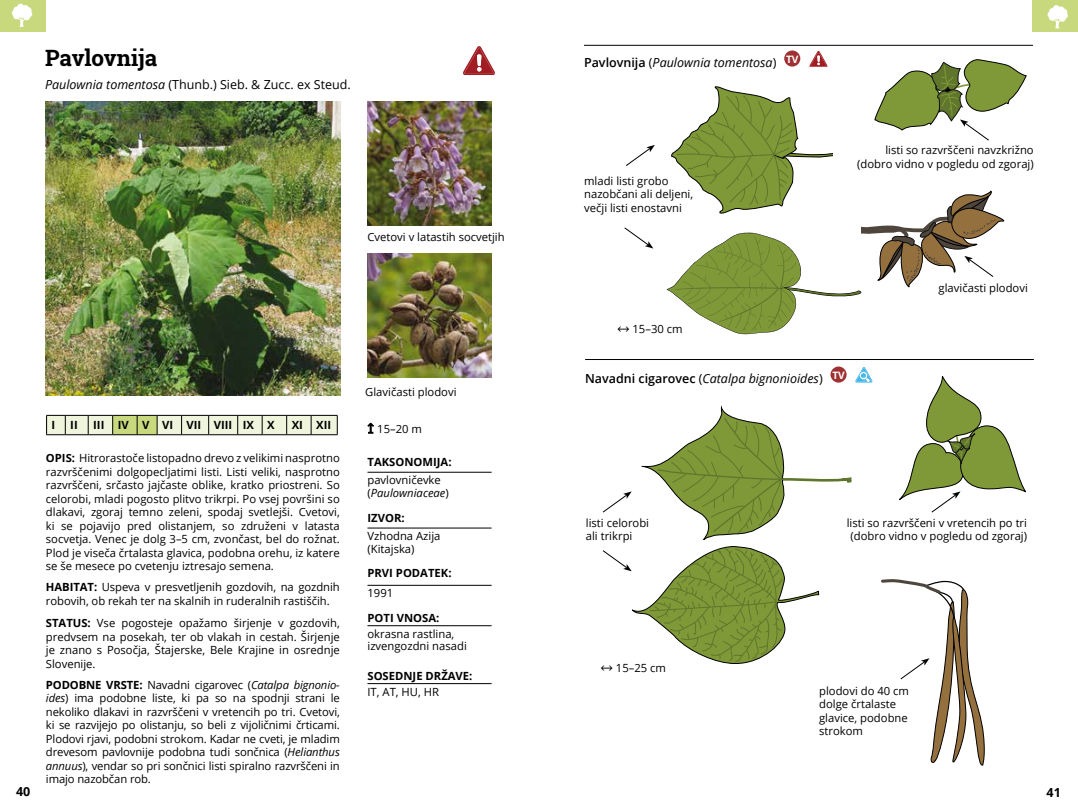
<style>
.page{position:relative;width:1078px;height:808px;background:#fff}
.page>*{position:absolute;margin:0;border:0;box-sizing:border-box;transform-origin:0 0}
.t1{font:700 22.5px "Roboto Slab";color:#000}
.t2{font:italic 12.5px "Open Sans";color:#000}
.t3{font:12.5px "Open Sans";color:#000}
.t4{font:700 12.5px "Open Sans";color:#000}
.t5{font:11.25px/13.5px "Open Sans";color:#000}
.t6{font:700 11.25px "Open Sans";color:#000}
.s1{font-style:italic}
.s2{font-family:"Cambria Math";font-size:13.75px}
.s3{font-weight:600;font-style:normal}
.s4{font-style:normal}
.s5{font-weight:700}
</style>
<div class="page">
<svg style="left:46px;top:415px;width:292px;height:20px;background:#ccd2b4"></svg>
<hr style="left:367px;top:472px;width:124px;height:1px;background:#000">
<hr style="left:367px;top:528px;width:124px;height:1px;background:#000">
<hr style="left:367px;top:585px;width:124px;height:1px;background:#000">
<hr style="left:367px;top:625px;width:124px;height:1px;background:#000">
<hr style="left:367px;top:683px;width:124px;height:1px;background:#000">
<svg style="left:367px;top:423px;width:6px;height:10px"></svg>
<img style="left:367px;top:254px;width:124px;height:124px">
<img style="left:367px;top:102px;width:124px;height:123px">
<img style="left:46px;top:102px;width:294px;height:294px">
<svg style="left:463px;top:46px;width:32px;height:28px"></svg>
<hr style="left:584px;top:45px;width:448px;height:1px;background:#000">
<hr style="left:585px;top:359px;width:448px;height:1px;background:#000">
<div style="left:830px;top:366px;width:16px;height:17px;background:#a03132;border-radius:50%"></div>
<svg style="left:855px;top:367px;width:17px;height:16px"></svg>
<svg style="left:602px;top:491px;width:29px;height:22px"></svg>
<svg style="left:881px;top:579px;width:103px;height:186px"></svg>
<svg style="left:624px;top:227px;width:29px;height:22px"></svg>
<svg style="left:626px;top:145px;width:28px;height:21px"></svg>
<svg style="left:602px;top:546px;width:216px;height:118px"></svg>
<svg style="left:899px;top:376px;width:126px;height:137px"></svg>
<svg style="left:641px;top:406px;width:210px;height:134px"></svg>
<svg style="left:666px;top:51px;width:359px;height:283px"></svg>
<div style="left:1031px;top:0;width:46px;height:32px;background:#c8d97d"></div>
<div style="left:0;top:0;width:46px;height:32px;background:#c8d97d"></div>
<svg style="left:12px;top:4px;width:20px;height:23px"></svg>
<svg style="left:1047px;top:5px;width:20px;height:23px"></svg>
<h1 class="t1" style="left:45px;top:43px;width:114px">Pavlovnija</h1>
<p class="t3" style="left:45px;top:76px;width:307px"><span class="s1">Paulownia tomentosa</span> (Thunb.) Sieb. &amp; Zucc. ex Steud.</p>
<p class="t5" style="left:367px;top:229px;width:139px">Cvetovi v latastih socvetjih</p>
<p class="t6" style="left:52px;top:417px;width:5px">I</p>
<p class="t6" style="left:70px;top:417px;width:9px">II</p>
<p class="t6" style="left:93px;top:417px;width:183px">III IV V VI VII VIII IX X</p>
<p class="t6" style="left:291px;top:417px;width:41px">XI XII</p>
<p class="t5" style="left:365px;top:385px;width:93px">Glavičasti plodovi</p>
<p class="t5" style="left:367px;top:422px;width:56px"><span class="s2">↥</span> 15–20 m</p>
<p class="t2" style="left:584px;top:53px;width:216px"><span class="s3">Pavlovnija</span> <span class="s4">(</span>Paulownia tomentosa<span class="s4">)</span> <sup>TV</sup></p>
<p class="t5" style="left:584px;top:174px;width:111px">mladi listi grobo nazobčani ali deljeni, večji listi enostavni</p>
<p class="t5" style="left:857px;top:143px;width:178px;text-align:right">listi so razvrščeni navzkrižno (dobro vidno v pogledu od zgoraj)</p>
<p class="t5" style="left:617px;top:322px;width:67px"><span class="s2">↔</span> 15–30 cm</p>
<p class="t2" style="left:585px;top:369px;width:261px"><span class="s3">Navadni cigarovec</span> <span class="s4">(</span>Catalpa bignonioides<span class="s4">)</span> <sup>TV</sup></p>
<p class="t5" style="left:938px;top:280px;width:91px">glavičasti plodovi</p>
<p class="t5" style="left:46px;top:451px;width:295px;text-align:justify"><span class="s5">OPIS:</span> Hitrorastoče listopadno drevo z velikimi nasprotno razvrščenimi dolgopecljatimi listi. Listi veliki, nasprotno razvrščeni, srčasto jajčaste oblike, kratko priostreni. So celorobi, mladi pogosto plitvo trikrpi. Po vsej površini so dlakavi, zgoraj temno zeleni, spodaj svetlejši. Cvetovi, ki se pojavijo pred olistanjem, so združeni v latasta socvetja. Venec je dolg 3–5 cm, zvončast, bel do rožnat.<br>Plod je viseča črtalasta glavica, podobna orehu, iz katere se še mesece po cvetenju iztresajo semena.</p>
<p class="t5" style="left:46px;top:580px;width:295px"><span class="s5">HABITAT:</span> Uspeva v presvetljenih gozdovih, na gozdnih robovih, ob rekah ter na skalnih in ruderalnih rastiščih.</p>
<p class="t5" style="left:46px;top:616px;width:295px;text-align:justify"><span class="s5">STATUS:</span> Vse pogosteje opažamo širjenje v gozdovih, predvsem na posekah, ter ob vlakah in cestah. Širjenje je znano s Posočja, Štajerske, Bele Krajine in osrednje Slovenije.</p>
<p class="t5" style="left:46px;top:678px;width:295px;text-align:justify"><span class="s5">PODOBNE VRSTE:</span> Navadni cigarovec (<span class="s1">Catalpa bignonio&shy;ides</span>) ima podobne liste, ki pa so na spodnji strani le nekoliko dlakavi in razvrščeni v vretencih po tri. Cvetovi, ki se razvijejo po olistanju, so beli z vijoličnimi črticami.<br>Plodovi rjavi, podobni strokom. Kadar ne cveti, je mladim drevesom pavlovnije podobna tudi sončnica (<span class="s1">Helianthus annuus</span>), vendar so pri sončnici listi spiralno razvrščeni in imajo nazobčan rob.</p>
<p class="t6" style="left:367px;top:454px;width:86px">TAKSONOMIJA:</p>
<p class="t5" style="left:367px;top:474px;width:83px;line-height:12.5px">pavlovničevke (<span class="s1">Paulowniaceae</span>)</p>
<p class="t6" style="left:367px;top:509px;width:39px">IZVOR:</p>
<p class="t5" style="left:367px;top:529px;width:74px;line-height:12.5px">Vzhodna Azija (Kitajska)</p>
<p class="t6" style="left:367px;top:565px;width:86px">PRVI PODATEK:</p>
<p class="t5" style="left:367px;top:586px;width:27px">1991</p>
<p class="t6" style="left:367px;top:610px;width:73px">POTI VNOSA:</p>
<p class="t5" style="left:367px;top:627px;width:101px;line-height:12.5px">okrasna rastlina, izvengozdni nasadi</p>
<p class="t6" style="left:367px;top:668px;width:106px">SOSEDNJE DRŽAVE:</p>
<p class="t5" style="left:367px;top:685px;width:73px">IT, AT, HU, HR</p>
<p class="t5" style="left:846px;top:516px;width:182px;text-align:center">listi so razvrščeni v vretencih po tri (dobro vidno v pogledu od zgoraj)</p>
<p class="t5" style="left:585px;top:516px;width:65px">listi celorobi ali trikrpi</p>
<p class="t5" style="left:600px;top:660px;width:67px"><span class="s2">↔</span> 15–25 cm</p>
<p class="t5" style="left:819px;top:683px;width:91px">plodovi do 40 cm dolge črtalaste glavice, podobne strokom</p>
<p class="t4" style="left:16px;top:782px;width:16px">40</p>
<p class="t4" style="left:1046px;top:784px;width:16px">41</p>
</div>
